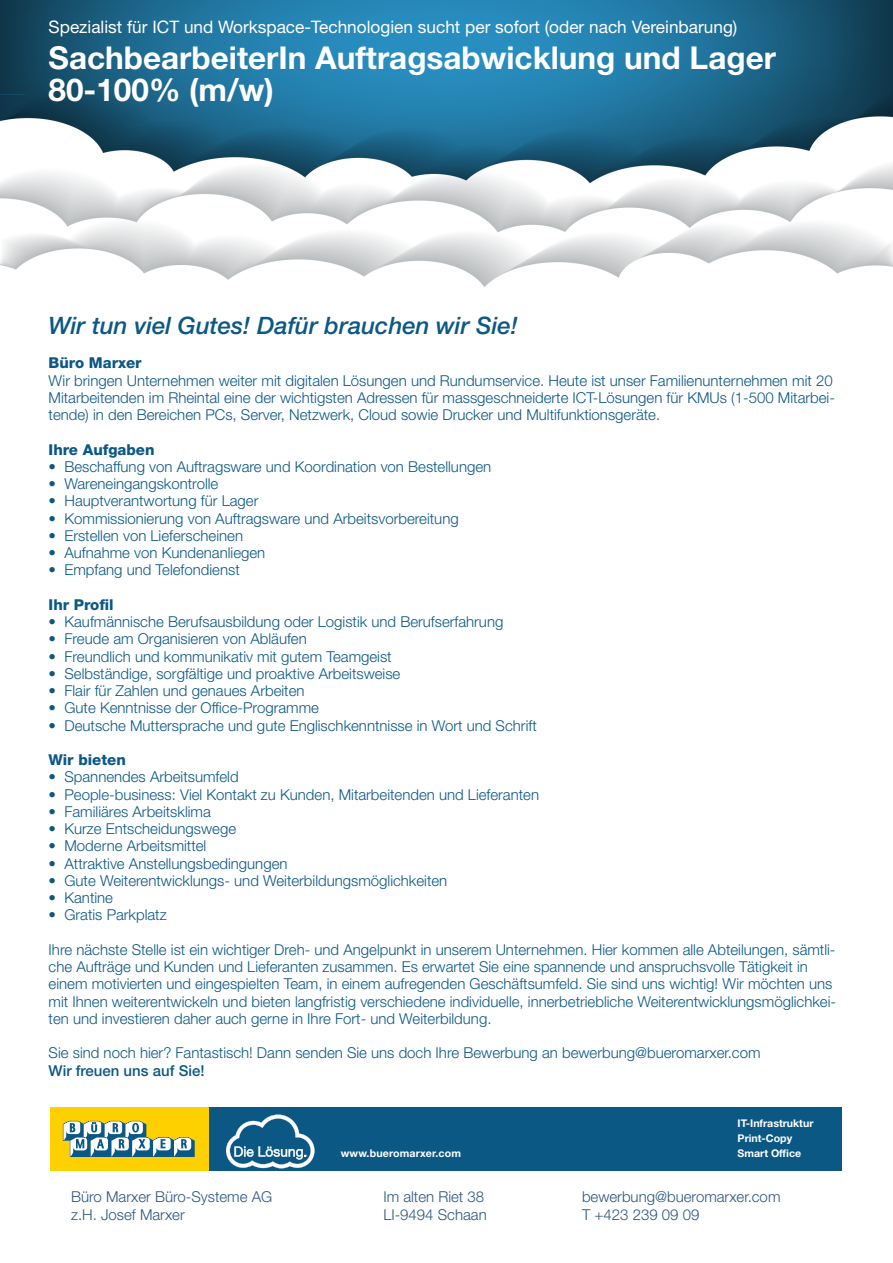
<style>
.page{position:relative;width:893px;height:1263px;background:#fff}
.page>*{position:absolute;margin:0;border:0;box-sizing:border-box;transform-origin:0 0}
.t1{font:700 31.5px/31.5px "Helvetica Neue LT Std";color:#fff}
.t2{font:italic 500 24px "Helvetica Neue LT Std";color:#0c5885}
.t3{font:17.25px "Helvetica Neue LT Std";color:#fff}
.t4{font:300 15px/17.2px "Helvetica Neue LT Std";color:#0c5885}
.t5{font:300 15px/18px "Helvetica Neue LT Std";color:#2b5782}
.t6{font:800 15px "Helvetica Neue LT Std";color:#0c5885}
.t7{font:500 15px "Helvetica Neue LT Std";color:#0c5885}
.t8{font:700 10.65px/14.9px "Helvetica Neue LT Std";color:#fff}
</style>
<div class="page">
<img style="left:0;top:0;width:893px;height:287px">
<div style="left:208px;top:1107px;width:633px;height:63px;background:#0c5885"></div>
<div style="left:50px;top:1107px;width:158px;height:63px;background:#ffd000"></div>
<svg style="left:63px;top:1121px;width:132px;height:36px"></svg>
<svg style="left:226px;top:1114px;width:89px;height:54px"></svg>
<p class="t3" style="left:49px;top:16px;width:690px">Spezialist für ICT und Workspace-Technologien sucht per sofort (oder nach Vereinbarung)</p>
<h1 class="t1" style="left:49px;top:42px;width:729px">SachbearbeiterIn Auftragsabwicklung und Lager<br>80-100% (m/w)</h1>
<h2 class="t2" style="left:49px;top:311px;width:471px">Wir tun viel Gutes! Dafür brauchen wir Sie!</h2>
<p class="t6" style="left:49px;top:354px;width:95px">Büro Marxer</p>
<p class="t4" style="left:49px;top:371px;width:788px">Wir bringen Unternehmen weiter mit digitalen Lösungen und Rundumservice. Heute ist unser Familienunternehmen mit 20<br>Mitarbeitenden im Rheintal eine der wichtigsten Adressen für massgeschneiderte ICT-Lösungen für KMUs (1-500 Mitarbei&shy;tende) in den Bereichen PCs, Server, Netzwerk, Cloud sowie Drucker und Multifunktionsgeräte.</p>
<p class="t6" style="left:49px;top:440px;width:107px">Ihre Aufgaben</p>
<p class="t4" style="left:49px;top:458px;width:444px">• Beschaffung von Auftragsware und Koordination von Bestellungen</p>
<p class="t4" style="left:49px;top:475px;width:171px">• Wareneingangskontrolle</p>
<p class="t4" style="left:49px;top:492px;width:211px">• Hauptverantwortung für Lager</p>
<p class="t4" style="left:49px;top:509px;width:412px">• Kommissionierung von Auftragsware und Arbeitsvorbereitung</p>
<p class="t4" style="left:49px;top:527px;width:196px">• Erstellen von Lieferscheinen</p>
<p class="t4" style="left:49px;top:544px;width:218px">• Aufnahme von Kundenanliegen</p>
<p class="t4" style="left:49px;top:561px;width:193px">• Empfang und Telefondienst</p>
<p class="t6" style="left:49px;top:596px;width:67px">Ihr Profil</p>
<p class="t4" style="left:49px;top:613px;width:456px">• Kaufmännische Berufsausbildung oder Logistik und Berufserfahrung</p>
<p class="t4" style="left:49px;top:630px;width:260px">• Freude am Organisieren von Abläufen</p>
<p class="t4" style="left:49px;top:647px;width:345px">• Freundlich und kommunikativ mit gutem Teamgeist</p>
<p class="t4" style="left:49px;top:665px;width:353px">• Selbständige, sorgfältige und proaktive Arbeitsweise</p>
<p class="t4" style="left:49px;top:682px;width:257px">• Flair für Zahlen und genaues Arbeiten</p>
<p class="t4" style="left:49px;top:699px;width:272px">• Gute Kenntnisse der Office-Programme</p>
<p class="t4" style="left:49px;top:716px;width:490px">• Deutsche Muttersprache und gute Englischkenntnisse in Wort und Schrift</p>
<p class="t6" style="left:49px;top:751px;width:79px">Wir bieten</p>
<p class="t4" style="left:49px;top:768px;width:192px">• Spannendes Arbeitsumfeld</p>
<p class="t4" style="left:49px;top:785px;width:492px">• People-business: Viel Kontakt zu Kunden, Mitarbeitenden und Lieferanten</p>
<p class="t4" style="left:49px;top:803px;width:164px">• Familiäres Arbeitsklima</p>
<p class="t4" style="left:49px;top:820px;width:189px">• Kurze Entscheidungswege</p>
<p class="t4" style="left:49px;top:837px;width:159px">• Moderne Arbeitsmittel</p>
<p class="t4" style="left:49px;top:854px;width:240px">• Attraktive Anstellungsbedingungen</p>
<p class="t4" style="left:49px;top:872px;width:400px">• Gute Weiterentwicklungs- und Weiterbildungsmöglichkeiten</p>
<p class="t4" style="left:49px;top:889px;width:66px">• Kantine</p>
<p class="t4" style="left:49px;top:906px;width:120px">• Gratis Parkplatz</p>
<p class="t4" style="left:49px;top:941px;width:789px">Ihre nächste Stelle ist ein wichtiger Dreh- und Angelpunkt in unserem Unternehmen. Hier kommen alle Abteilungen, sämtli&shy;che Aufträge und Kunden und Lieferanten zusammen. Es erwartet Sie eine spannende und anspruchsvolle Tätigkeit in einem motivierten und eingespielten Team, in einem aufregenden Geschäftsumfeld. Sie sind uns wichtig! Wir möchten uns mit Ihnen weiterentwickeln und bieten langfristig verschiedene individuelle, innerbetriebliche Weiterentwicklungsmöglichkei&shy;ten und investieren daher auch gerne in Ihre Fort- und Weiterbildung.</p>
<p class="t4" style="left:49px;top:1044px;width:713px">Sie sind noch hier? Fantastisch! Dann senden Sie uns doch Ihre Bewerbung an bewerbung@bueromarxer.com</p>
<p class="t7" style="left:49px;top:1061px;width:157px">Wir freuen uns auf Sie!</p>
<p class="t8" style="left:738px;top:1115px;width:77px">IT-Infrastruktur<br>Print-Copy</p>
<p class="t8" style="left:341px;top:1145px;width:122px">www.bueromarxer.com</p>
<p class="t8" style="left:738px;top:1145px;width:65px">Smart Office</p>
<p class="t5" style="left:71px;top:1187px;width:203px">Büro Marxer Büro-Systeme AG z.H. Josef Marxer</p>
<p class="t5" style="left:383px;top:1187px;width:105px">Im alten Riet 38<br>LI-9494 Schaan</p>
<p class="t5" style="left:582px;top:1187px;width:200px">bewerbung@bueromarxer.com<br>T +423 239 09 09</p>
</div>
